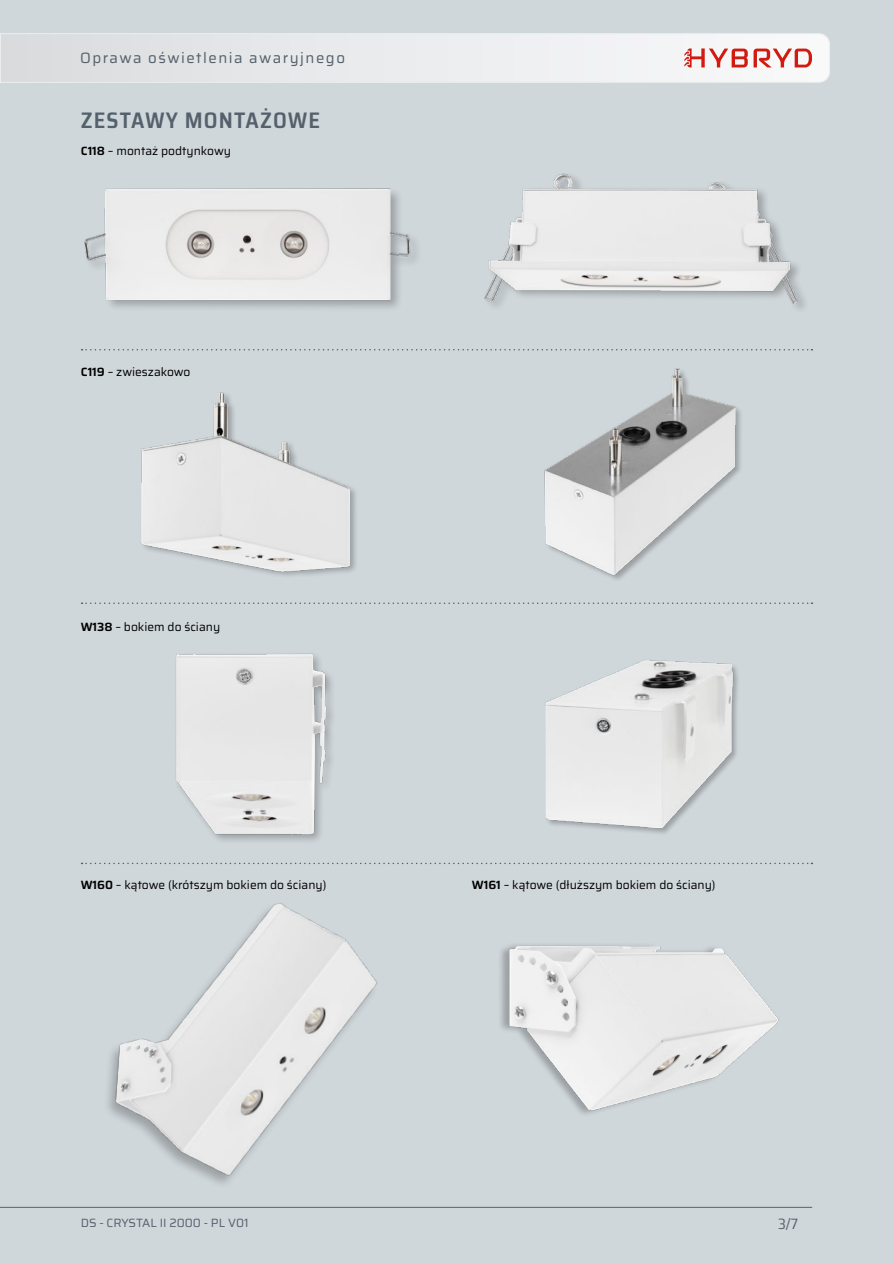
<style>
.page{position:relative;width:893px;height:1263px;background:#d0d7db}
.page>*{position:absolute;margin:0;border:0;box-sizing:border-box;transform-origin:0 0}
.t1{font:600 semi-condensed 22.5px "Saira";letter-spacing:.05em;color:#54616c}
.t2{font:15px "Saira";letter-spacing:.1em;color:#54616c}
.t3{font:semi-condensed 15px "Saira";color:#54616c}
.t4{font:12px "Saira";color:#000}
.t5{font:12px "Saira";color:#54616c}
.s1{font-weight:600}
</style>
<div class="page">
<hr style="left:0;top:1207px;width:812px;height:1px;background:#54616c">
<svg style="left:0;top:33px;width:830px;height:50px"></svg>
<img style="left:84px;top:188px;width:333px;height:120px">
<img style="left:484px;top:173px;width:321px;height:136px">
<svg style="left:82px;top:349px;width:730px;height:1px"></svg>
<img style="left:141px;top:392px;width:215px;height:184px">
<img style="left:544px;top:368px;width:197px;height:211px">
<svg style="left:82px;top:602px;width:730px;height:2px"></svg>
<div style="left:173px;top:651px;width:164px;height:193px;background:#000;opacity:.25"></div>
<img style="left:173px;top:651px;width:161px;height:188px">
<img style="left:545px;top:659px;width:193px;height:175px">
<svg style="left:82px;top:863px;width:730px;height:1px"></svg>
<img style="left:500px;top:944px;width:279px;height:170px">
<img style="left:108px;top:903px;width:269px;height:281px">
<p class="t2" style="left:80px;top:47px;width:266px">Oprawa oświetlenia awaryjnego</p>
<h1 class="t1" style="left:81px;top:103px;width:241px">ZESTAWY MONTAŻOWE</h1>
<p class="t4" style="left:81px;top:141px;width:152px"><span class="s1">C118</span> – montaż podtynkowy</p>
<p class="t4" style="left:81px;top:363px;width:111px"><span class="s1">C119</span> – zwieszakowo</p>
<p class="t4" style="left:81px;top:618px;width:141px"><span class="s1">W138</span> – bokiem do ściany</p>
<p class="t4" style="left:81px;top:876px;width:247px"><span class="s1">W160</span> – kątowe (krótszym bokiem do ściany)</p>
<p class="t4" style="left:472px;top:876px;width:245px"><span class="s1">W161</span> – kątowe (dłuższym bokiem do ściany)</p>
<p class="t5" style="left:81px;top:1213px;width:169px">DS - CRYSTAL II 2000 - PL V01</p>
<p class="t3" style="left:778px;top:1213px;width:21px">3/7</p>
</div>
